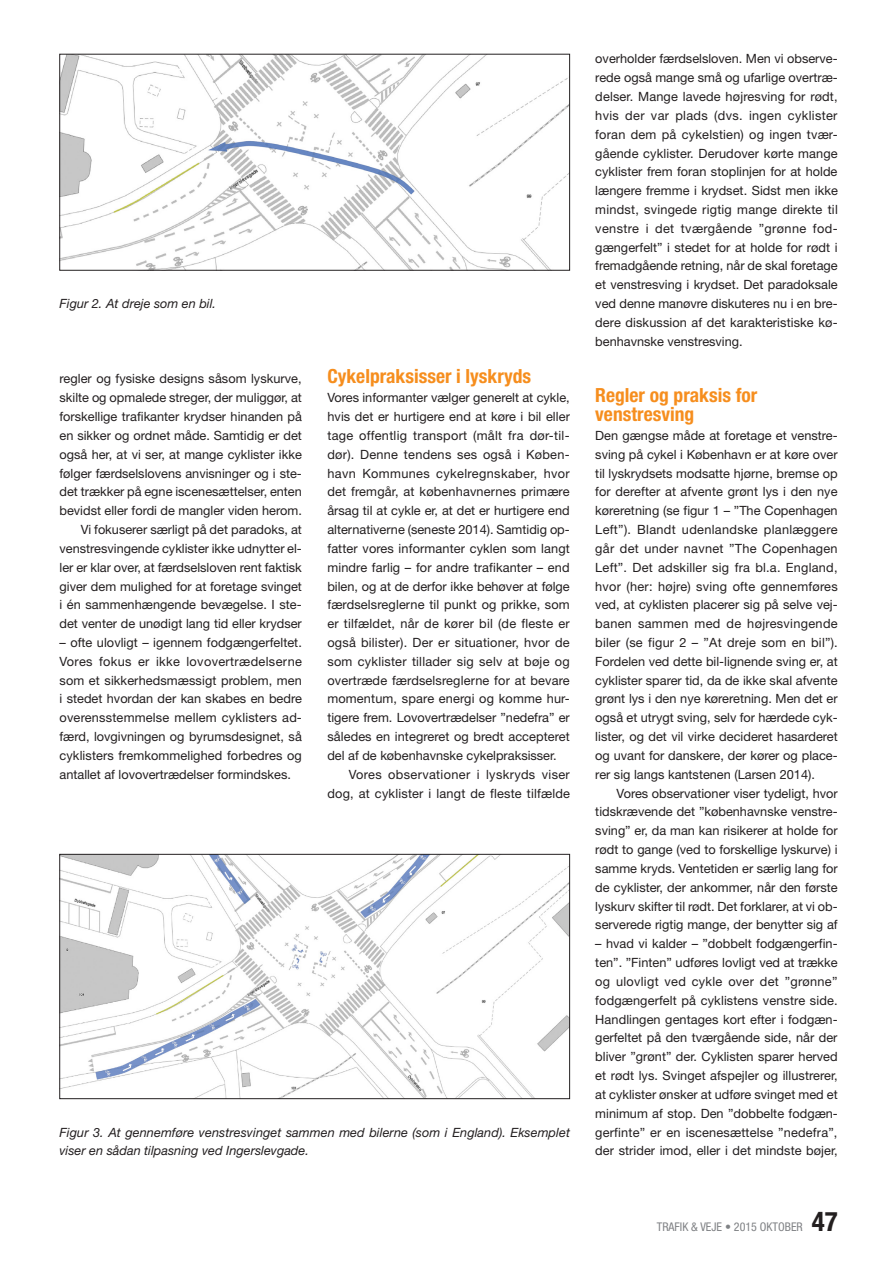
<style>
.page{position:relative;width:893px;height:1263px;background:#fff}
.page>*{position:absolute;margin:0;border:0;box-sizing:border-box;transform-origin:0 0}
.brødtekst{font:700 condensed 27px "Helvetica Neue";color:#231f20}
.mellemrubrik_orange{font:700 condensed 19.5px/18.8px "Helvetica Neue";color:#f68e1e}
.brød_indryk{font:12.75px/18.9px "Helvetica Neue";color:#231f20;text-align:justify}
.brødtekst-2{font:12.75px/18.8px "Helvetica Neue";color:#231f20;text-align:justify}
.Billedtekst{font:italic 12.75px/18.8px "Helvetica Neue";letter-spacing:.005em;color:#231f20}
.brødtekst-3{font:condensed 12px "Helvetica Neue";color:#808285}
</style>
<div class="page">
<img style="left:62px;top:56px;width:506px;height:212px">
<img style="left:62px;top:856px;width:506px;height:241px">
<div style="left:60px;top:854px;width:510px;height:245px;border:1px solid #231f20"></div>
<p class="Billedtekst" style="left:60px;top:294px;width:158px">Figur 2. At dreje som en bil.</p>
<p class="brød_indryk" style="left:60px;top:369px;width:244px">regler og fysiske designs såsom lyskurve, skilte og opmalede streger, der muliggør, at forskellige trafikanter krydser hinanden på en sikker og ordnet måde. Samtidig er det også her, at vi ser, at mange cyklister ikke følger færdselslovens anvisninger og i ste&shy;det trækker på egne iscenesættelser, enten bevidst eller fordi de mangler viden herom.</p>
<p class="brød_indryk" style="left:60px;top:520px;width:244px;text-indent:21px">Vi fokuserer særligt på det paradoks, at venstresvingende cyklister ikke udnytter el&shy;ler er klar over, at færdselsloven rent faktisk giver dem mulighed for at foretage svinget i én sammenhængende bevægelse. I ste&shy;det venter de unødigt lang tid eller krydser</p>
<p class="brød_indryk" style="left:60px;top:633px;width:244px">– ofte ulovligt – igennem fodgængerfeltet.<br>Vores fokus er ikke lovovertrædelserne som et sikkerhedsmæssigt problem, men i stedet hvordan der kan skabes en bedre overensstemmelse mellem cyklisters ad&shy;færd, lovgivningen og byrumsdesignet, så cyklisters fremkommelighed forbedres og antallet af lovovertrædelser formindskes.</p>
<p class="mellemrubrik_orange" style="left:327px;top:367px;width:205px">Cykelpraksisser i lyskryds</p>
<p class="brødtekst-2" style="left:327px;top:388px;width:244px">Vores informanter vælger generelt at cykle, hvis det er hurtigere end at køre i bil eller tage offentlig transport (målt fra dør-til&shy;dør). Denne tendens ses også i Køben&shy;havn Kommunes cykelregnskaber, hvor det fremgår, at københavnernes primære årsag til at cykle er, at det er hurtigere end alternativerne (seneste 2014). Samtidig op&shy;fatter vores informanter cyklen som langt mindre farlig – for andre trafikanter – end bilen, og at de derfor ikke behøver at følge færdselsreglerne til punkt og prikke, som er tilfældet, når de kører bil (de fleste er også bilister). Der er situationer, hvor de som cyklister tillader sig selv at bøje og overtræde færdselsreglerne for at bevare momentum, spare energi og komme hur&shy;tigere frem. Lovovertrædelser ”nedefra” er således en integreret og bredt accepteret del af de københavnske cykelpraksisser.</p>
<p class="brød_indryk" style="left:327px;top:765px;width:244px;text-align:right">Vores observationer i lyskryds viser dog, at cyklister i langt de fleste tilfælde</p>
<p class="Billedtekst" style="left:60px;top:1122px;width:512px">Figur 3. At gennemføre venstresvinget sammen med bilerne (som i England). Eksemplet viser en sådan tilpasning ved Ingerslevgade.</p>
<p class="brød_indryk" style="left:595px;top:49px;width:244px">overholder færdselsloven. Men vi observe&shy;rede også mange små og ufarlige overtræ&shy;delser. Mange lavede højresving for rødt, hvis der var plads (dvs. ingen cyklister foran dem på cykelstien) og ingen tvær&shy;gående cyklister. Derudover kørte mange cyklister frem foran stoplinjen for at holde længere fremme i krydset. Sidst men ikke mindst, svingede rigtig mange direkte til venstre i det tværgående ”grønne fod&shy;gængerfelt” i stedet for at holde for rødt i fremadgående retning, når de skal foretage et venstresving i krydset. Det paradoksale ved denne manøvre diskuteres nu i en bre&shy;dere diskussion af det karakteristiske kø&shy;benhavnske venstresving.</p>
<p class="mellemrubrik_orange" style="left:595px;top:386px;width:163px">Regler og praksis for venstresving</p>
<p class="brødtekst-2" style="left:595px;top:426px;width:244px">Den gængse måde at foretage et venstre&shy;sving på cykel i København er at køre over til lyskrydsets modsatte hjørne, bremse op for derefter at afvente grønt lys i den nye køreretning (se figur 1 – ”The Copenhagen Left”). Blandt udenlandske planlæggere går det under navnet ”The Copenhagen Left”. Det adskiller sig fra bl.a. England, hvor (her: højre) sving ofte gennemføres ved, at cyklisten placerer sig på selve vej&shy;banen sammen med de højresvingende biler (se figur 2 – ”At dreje som en bil”).<br>Fordelen ved dette bil-lignende sving er, at cyklister sparer tid, da de ikke skal afvente grønt lys i den nye køreretning. Men det er også et utrygt sving, selv for hærdede cyk&shy;lister, og det vil virke decideret hasarderet og uvant for danskere, der kører og place&shy;rer sig langs kantstenen (Larsen 2014).</p>
<p class="brød_indryk" style="left:595px;top:783px;width:244px;text-indent:21px">Vores observationer viser tydeligt, hvor tidskrævende det ”københavnske venstre&shy;sving” er, da man kan risikerer at holde for rødt to gange (ved to forskellige lyskurve) i samme kryds. Ventetiden er særlig lang for de cyklister, der ankommer, når den første lyskurv skifter til rødt. Det forklarer, at vi ob&shy;serverede rigtig mange, der benytter sig af</p>
<p class="brød_indryk" style="left:595px;top:934px;width:244px">– hvad vi kalder – ”dobbelt fodgængerfin&shy;ten”. ”Finten” udføres lovligt ved at trække og ulovligt ved cykle over det ”grønne” fodgængerfelt på cyklistens venstre side.<br>Handlingen gentages kort efter i fodgæn&shy;gerfeltet på den tværgående side, når der bliver ”grønt” der. Cyklisten sparer herved et rødt lys. Svinget afspejler og illustrerer, at cyklister ønsker at udføre svinget med et minimum af stop. Den ”dobbelte fodgæn&shy;gerfinte” er en iscenesættelse ”nedefra”, der strider imod, eller i det mindste bøjer,</p>
<p class="brødtekst-3" style="left:657px;top:1219px;width:147px">TRAFIK &amp; VEJE • 2015 OKTOBER</p>
<p class="brødtekst" style="left:812px;top:1205px;width:27px">47</p>
</div>
